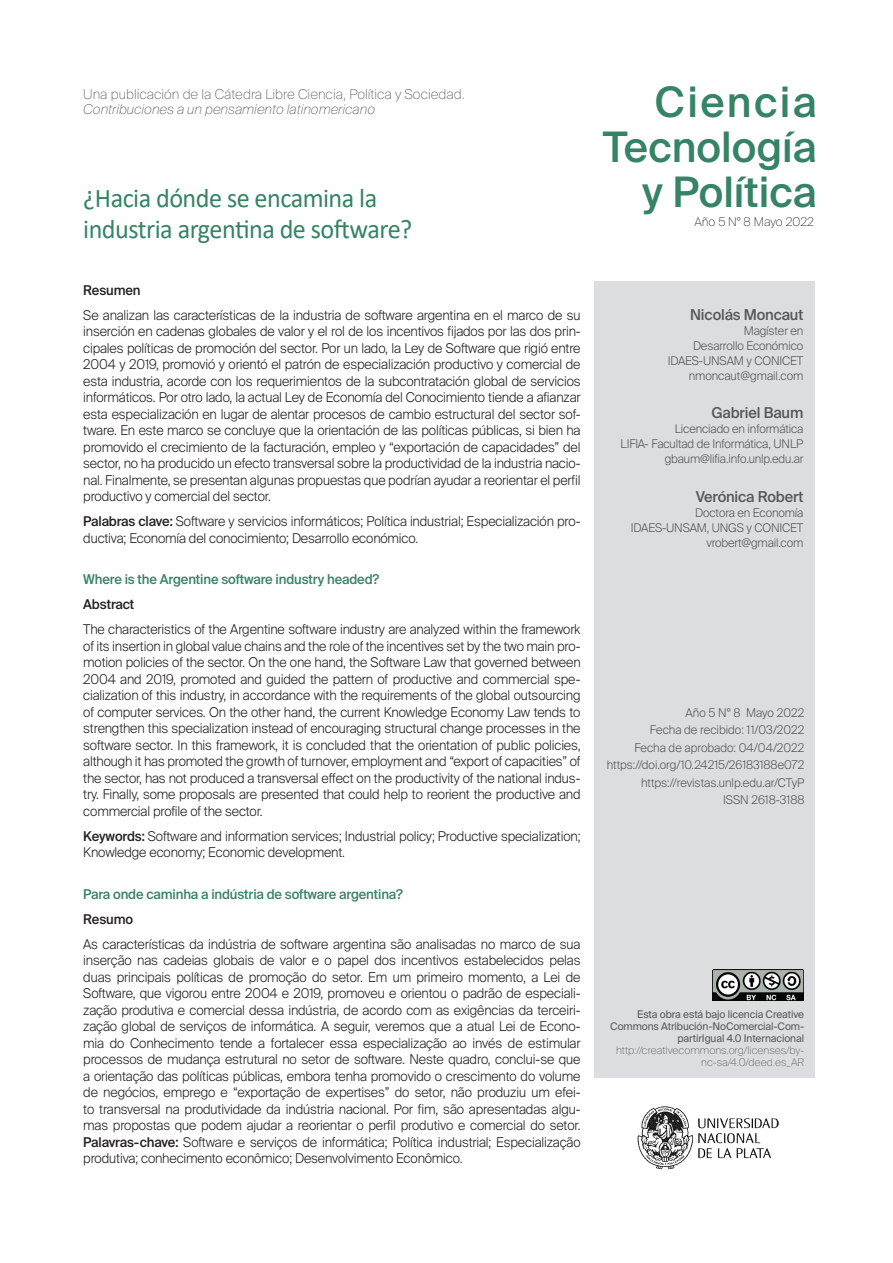
<style>
.page{position:relative;width:893px;height:1263px;background:#fff}
.page>*{position:absolute;margin:0;border:0;box-sizing:border-box;transform-origin:0 0}
.t1{font:500 42px/45px "Suisse Intl";color:#368365;text-align:right}
.t2{font:27px/31.5px "Calibri";letter-spacing:-.02em;color:#368365}
.t3{font:500 15px "Suisse Intl";letter-spacing:-.01em;color:#57585a}
.t4{font:300 13.5px/16.5px "Suisse Intl";letter-spacing:-.01em;color:#231f20;text-align:justify}
.t5{font:500 13.5px "Suisse Intl";letter-spacing:-.01em;color:#368365}
.t6{font:100 13.5px "Suisse Intl";color:#57585a}
.t7{font:italic 100 13.5px "Suisse Intl";color:#57585a}
.t8{font:500 13.5px "Suisse Intl";letter-spacing:-.01em;color:#231f20}
.t9{font:300 12px/15px "Suisse Intl";letter-spacing:-.01em;color:#57585a;text-align:right}
.t10{font:100 12px "Suisse Intl";color:#231f20}
.t11{font:10.5px/12px "Suisse Intl";letter-spacing:-.01em;color:#57585a;text-align:right}
.t12{font:100 10.5px/12px "Suisse Intl";color:#57585a;text-align:right}
.s1{font-weight:500}
</style>
<div class="page">
<div style="left:594px;top:281px;width:221px;height:797px;background:#dcdddf"></div>
<img style="left:638px;top:1106px;width:141px;height:63px">
<img style="left:712px;top:969px;width:92px;height:31px">
<p class="t6" style="left:83px;top:86px;width:383px">Una publicación de la Cátedra Libre Ciencia, Política y Sociedad.</p>
<p class="t7" style="left:83px;top:101px;width:293px">Contribuciones a un pensamiento latinomericano</p>
<h2 class="t2" style="left:83px;top:181px;width:331px">¿Hacia dónde se encamina la industria argentina de software?</h2>
<p class="t8" style="left:83px;top:282px;width:59px">Resumen</p>
<p class="t4" style="left:83px;top:307px;width:499px">Se analizan las características de la industria de software argentina en el marco de su inserción en cadenas globales de valor y el rol de los incentivos fijados por las dos prin&shy;cipales políticas de promoción del sector. Por un lado, la Ley de Software que rigió entre 2004 y 2019, promovió y orientó el patrón de especialización productivo y comercial de esta industria, acorde con los requerimientos de la subcontratación global de servicios informáticos. Por otro lado, la actual Ley de Economía del Conocimiento tiende a afianzar esta especialización en lugar de alentar procesos de cambio estructural del sector sof&shy;tware. En este marco se concluye que la orientación de las políticas públicas, si bien ha promovido el crecimiento de la facturación, empleo y “exportación de capacidades” del sector, no ha producido un efecto transversal sobre la productividad de la industria nacio&shy;nal. Finalmente, se presentan algunas propuestas que podrían ayudar a reorientar el perfil productivo y comercial del sector.</p>
<p class="t4" style="left:83px;top:513px;width:499px"><span class="s1">Palabras clave:</span> Software y servicios informáticos; Política industrial; Especialización pro&shy;ductiva; Economía del conocimiento; Desarrollo económico.</p>
<p class="t5" style="left:83px;top:571px;width:298px">Where is the Argentine software industry headed?</p>
<p class="t8" style="left:83px;top:596px;width:53px">Abstract</p>
<p class="t4" style="left:83px;top:621px;width:499px">The characteristics of the Argentine software industry are analyzed within the framework of its insertion in global value chains and the role of the incentives set by the two main pro&shy;motion policies of the sector. On the one hand, the Software Law that governed between 2004 and 2019, promoted and guided the pattern of productive and commercial spe&shy;cialization of this industry, in accordance with the requirements of the global outsourcing of computer services. On the other hand, the current Knowledge Economy Law tends to strengthen this specialization instead of encouraging structural change processes in the software sector. In this framework, it is concluded that the orientation of public policies, although it has promoted the growth of turnover, employment and “export of capacities” of the sector, has not produced a transversal effect on the productivity of the national indus&shy;try. Finally, some proposals are presented that could help to reorient the productive and commercial profile of the sector.</p>
<p class="t4" style="left:83px;top:828px;width:499px"><span class="s1">Keywords:</span> Software and information services; Industrial policy; Productive specialization;<br>Knowledge economy; Economic development.</p>
<p class="t5" style="left:83px;top:886px;width:321px">Para onde caminha a indústria de software argentina?</p>
<p class="t8" style="left:83px;top:911px;width:51px">Resumo</p>
<p class="t4" style="left:83px;top:936px;width:499px">As características da indústria de software argentina são analisadas no marco de sua inserção nas cadeias globais de valor e o papel dos incentivos estabelecidos pelas duas principais políticas de promoção do setor. Em um primeiro momento, a Lei de Software, que vigorou entre 2004 e 2019, promoveu e orientou o padrão de especiali&shy;zação produtiva e comercial dessa indústria, de acordo com as exigências da terceiri&shy;zação global de serviços de informática. A seguir, veremos que a atual Lei de Econo&shy;mia do Conhecimento tende a fortalecer essa especialização ao invés de estimular processos de mudança estrutural no setor de software. Neste quadro, conclui-se que a orientação das políticas públicas, embora tenha promovido o crescimento do volume de negócios, emprego e “exportação de expertises” do setor, não produziu um efei&shy;to transversal na produtividade da indústria nacional. Por fim, são apresentadas algu&shy;mas propostas que podem ajudar a reorientar o perfil produtivo e comercial do setor.<br><span class="s1">Palavras-chave:</span> Software e serviços de informática; Política industrial; Especialização produtiva; conhecimento econômico; Desenvolvimento Econômico.</p>
<h1 class="t1" style="left:603px;top:80px;width:215px">Ciencia<br>Tecnología y Política</h1>
<p class="t10" style="left:694px;top:215px;width:121px">Año 5 N° 8 Mayo 2022</p>
<p class="t3" style="left:690px;top:306px;width:115px">Nicolás Moncaut</p>
<p class="t9" style="left:668px;top:323px;width:137px">Magíster en<br>Desarrollo Económico<br>IDAES-UNSAM y CONICET nmoncaut@gmail.com</p>
<p class="t3" style="left:712px;top:404px;width:93px">Gabriel Baum</p>
<p class="t9" style="left:621px;top:422px;width:184px">Licenciado en informática<br>LIFIA- Facultad de Informática, UNLP gbaum@lifia.info.unlp.edu.ar</p>
<p class="t3" style="left:696px;top:488px;width:109px">Verónica Robert</p>
<p class="t9" style="left:631px;top:505px;width:174px">Doctora en Economía<br>IDAES-UNSAM, UNGS y CONICET vrobert@gmail.com</p>
<p class="t9" style="left:607px;top:704px;width:199px;line-height:17.5px">Año 5 N° 8 Mayo 2022<br>Fecha de recibido: 11/03/2022<br>Fecha de aprobado: 04/04/2022 https://doi.org/10.24215/26183188e072 https://revistas.unlp.edu.ar/CTyP<br>ISSN 2618-3188</p>
<p class="t11" style="left:610px;top:1008px;width:195px">Esta obra está bajo licencia Creative<br>Commons Atribución-NoComercial-Com&shy;partirIgual 4.0 Internacional</p>
<p class="t12" style="left:616px;top:1044px;width:190px">http://creativecommons.org/licenses/by&shy;nc-sa/4.0/deed.es_AR</p>
</div>
